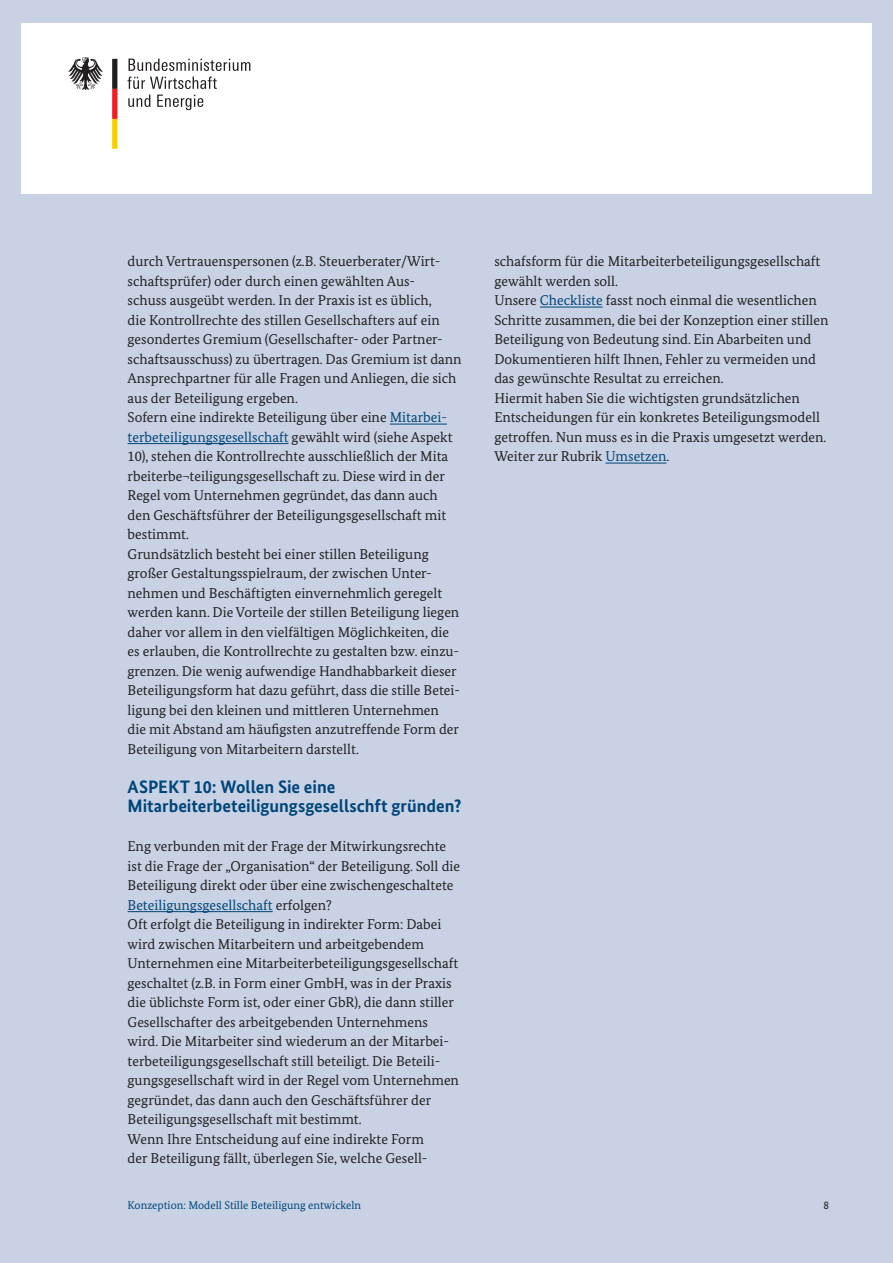
<style>
.page{position:relative;width:893px;height:1263px;background:#c8d2e4}
.page>*{position:absolute;margin:0;border:0;box-sizing:border-box;transform-origin:0 0}
.t1{font:700 18px/19.5px "Bundes Sans";color:#004578}
.Absatz{font:14.25px/19.5px "Bundes Serif";color:#231f20}
.t2{font:11.25px "Bundes Serif";color:#004578}
.t3{font:11.25px "Bundes Sans";color:#231f20}
.s1{color:#004578}
</style>
<div class="page">
<div style="left:21px;top:23px;width:851px;height:170px;background:#fff"></div>
<svg style="left:68px;top:57px;width:35px;height:33px"></svg>
<svg style="left:112px;top:59px;width:5px;height:90px"></svg>
<svg style="left:127px;top:59px;width:123px;height:30px"></svg>
<svg style="left:128px;top:95px;width:22px;height:12px"></svg>
<svg style="left:157px;top:95px;width:46px;height:15px"></svg>
<hr style="left:390px;top:424px;width:57px;height:1px;background:#004578">
<hr style="left:128px;top:443px;width:161px;height:1px;background:#004578">
<hr style="left:128px;top:911px;width:145px;height:1px;background:#004578">
<hr style="left:540px;top:307px;width:63px;height:1px;background:#004578">
<hr style="left:606px;top:463px;width:60px;height:1px;background:#004578">
<p class="Absatz" style="left:128px;top:251px;width:336px">durch Vertrauenspersonen (z.B. Steuerberater/Wirt&shy;schaftsprüfer) oder durch einen gewählten Aus-<br>schuss ausgeübt werden. In der Praxis ist es üblich,<br>die Kontrollrechte des stillen Gesellschafters auf ein gesondertes Gremium (Gesellschafter- oder Partner&shy;schaftsausschuss) zu übertragen. Das Gremium ist dann Ansprechpartner für alle Fragen und Anliegen, die sich aus der Beteiligung ergeben.</p>
<p class="Absatz" style="left:128px;top:407px;width:327px">Sofern eine indirekte Beteiligung über eine <span class="s1">Mitarbei&shy;terbeteiligungsgesellschaft</span> gewählt wird (siehe Aspekt 10), stehen die Kontrollrechte ausschließlich der Mita rbeiterbe¬teiligungsgesellschaft zu. Diese wird in der Regel vom Unternehmen gegründet, das dann auch den Geschäftsführer der Beteiligungsgesellschaft mit bestimmt.</p>
<p class="Absatz" style="left:128px;top:544px;width:334px">Grundsätzlich besteht bei einer stillen Beteiligung großer Gestaltungsspielraum, der zwischen Unter&shy;nehmen und Beschäftigten einvernehmlich geregelt werden kann. Die Vorteile der stillen Beteiligung liegen daher vor allem in den vielfältigen Möglichkeiten, die es erlauben, die Kontrollrechte zu gestalten bzw. einzu&shy;grenzen. Die wenig aufwendige Handhabbarkeit dieser Beteiligungsform hat dazu geführt, dass die stille Betei&shy;ligung bei den kleinen und mittleren Unternehmen die mit Abstand am häufigsten anzutreffende Form der Beteiligung von Mitarbeitern darstellt.</p>
<h3 class="t1" style="left:128px;top:777px;width:335px">ASPEKT 10: Wollen Sie eine<br>Mitarbeiterbeteiligungsgesellschft gründen?</h3>
<p class="Absatz" style="left:128px;top:836px;width:334px">Eng verbunden mit der Frage der Mitwirkungsrechte ist die Frage der „Organisation“ der Beteiligung. Soll die Beteiligung direkt oder über eine zwischengeschaltete <span class="s1">Beteiligungsgesellschaft</span> erfolgen?</p>
<p class="Absatz" style="left:128px;top:914px;width:333px">Oft erfolgt die Beteiligung in indirekter Form: Dabei wird zwischen Mitarbeitern und arbeitgebendem Unternehmen eine Mitarbeiterbeteiligungsgesellschaft geschaltet (z.B. in Form einer GmbH, was in der Praxis die üblichste Form ist, oder einer GbR), die dann stiller Gesellschafter des arbeitgebenden Unternehmens wird. Die Mitarbeiter sind wiederum an der Mitarbei&shy;terbeteiligungsgesellschaft still beteiligt. Die Beteili&shy;gungsgesellschaft wird in der Regel vom Unternehmen gegründet, das dann auch den Geschäftsführer der Beteiligungsgesellschaft mit bestimmt.</p>
<p class="Absatz" style="left:128px;top:1129px;width:301px">Wenn Ihre Entscheidung auf eine indirekte Form der Beteiligung fällt, überlegen Sie, welche Gesell-</p>
<p class="Absatz" style="left:494px;top:251px;width:328px">schafsform für die Mitarbeiterbeteiligungsgesellschaft gewählt werden soll.</p>
<p class="Absatz" style="left:494px;top:290px;width:336px">Unsere <span class="s1">Checkliste</span> fasst noch einmal die wesentlichen Schritte zusammen, die bei der Konzeption einer stillen Beteiligung von Bedeutung sind. Ein Abarbeiten und Dokumentieren hilft Ihnen, Fehler zu vermeiden und das gewünschte Resultat zu erreichen.</p>
<p class="Absatz" style="left:494px;top:388px;width:334px">Hiermit haben Sie die wichtigsten grundsätzlichen<br>Entscheidungen für ein konkretes Beteiligungsmodell getroffen. Nun muss es in die Praxis umgesetzt werden.</p>
<p class="Absatz" style="left:494px;top:446px;width:176px">Weiter zur Rubrik <span class="s1">Umsetzen</span>.</p>
<p class="t2" style="left:128px;top:1198px;width:235px">Konzeption: Modell Stille Beteiligung entwickeln</p>
<p class="t3" style="left:824px;top:1198px;width:7px">8</p>
</div>
